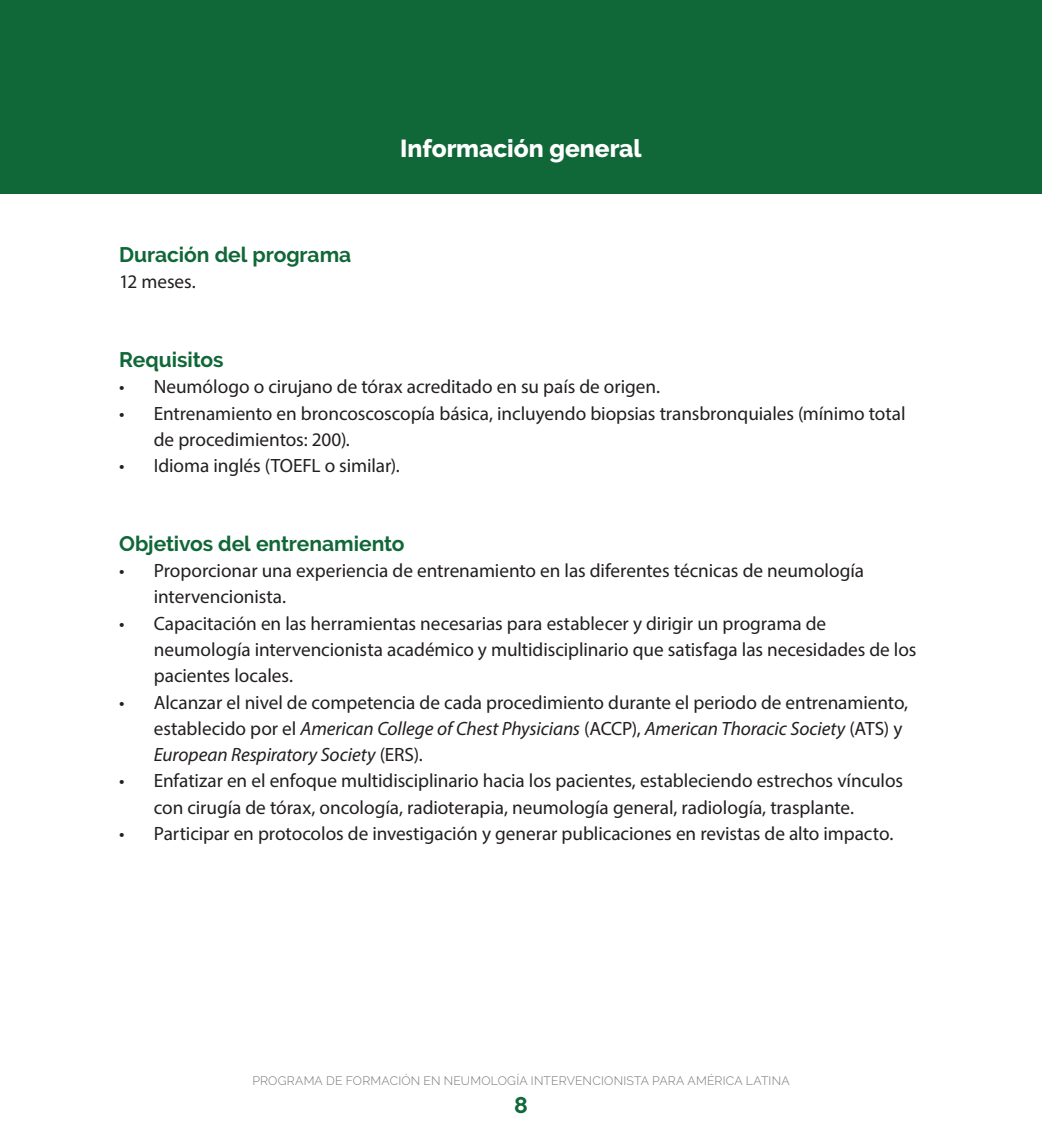
<style>
.page{position:relative;width:1042px;height:1132px;background:#fff}
.page>*{position:absolute;margin:0;border:0;box-sizing:border-box;transform-origin:0 0}
.SubTitulares_siguien{font:800 24.5px "Raleway";color:#fff}
.t1{font:700 22.75px "Raleway";color:#106737}
.sub1{font:700 21px "Raleway";letter-spacing:-.005em;color:#106737}
.sangre1{font:19.25px/26.2px "Myriad Pro";letter-spacing:-.005em;color:#231f20}
.Primero{font:19.25px "Myriad Pro";letter-spacing:-.005em;color:#231f20}
.t2{font:300 12.25px "Raleway";letter-spacing:.015em;color:#757679}
.s1{font-style:italic}
</style>
<div class="page">
<div style="left:0;top:0;width:1042px;height:193px;background:#106737"></div>
<p class="sub1" style="left:119px;top:242px;width:234px">Duración del programa</p>
<p class="Primero" style="left:119px;top:270px;width:78px">12 meses.</p>
<p class="SubTitulares_siguien" style="left:400px;top:134px;width:243px">Información general</p>
<p class="sub1" style="left:119px;top:347px;width:106px">Requisitos</p>
<p class="sangre1" style="left:119px;top:373px;width:542px">• Neumólogo o cirujano de tórax acreditado en su país de origen.</p>
<p class="sangre1" style="left:154px;top:399px;width:753px;text-indent:-35px">• Entrenamiento en broncoscoscopía básica, incluyendo biopsias transbronquiales (mínimo total de procedimientos: 200).</p>
<p class="sangre1" style="left:119px;top:452px;width:282px">• Idioma inglés (TOEFL o similar).</p>
<p class="sub1" style="left:119px;top:531px;width:287px">Objetivos del entrenamiento</p>
<p class="sangre1" style="left:154px;top:557px;width:712px;text-indent:-35px">• Proporcionar una experiencia de entrenamiento en las diferentes técnicas de neumología intervencionista.</p>
<p class="sangre1" style="left:154px;top:609px;width:764px;text-indent:-35px">• Capacitación en las herramientas necesarias para establecer y dirigir un programa de neumología intervencionista académico y multidisciplinario que satisfaga las necesidades de los pacientes locales.</p>
<p class="sangre1" style="left:154px;top:688px;width:756px;text-indent:-35px">• Alcanzar el nivel de competencia de cada procedimiento durante el periodo de entrenamiento, establecido por el <span class="s1">American College of Chest Physicians</span> (ACCP), <span class="s1">American Thoracic Society</span> (ATS) y<br><span class="s1">European Respiratory Society</span> (ERS).</p>
<p class="sangre1" style="left:154px;top:767px;width:751px;text-indent:-35px">• Enfatizar en el enfoque multidisciplinario hacia los pacientes, estableciendo estrechos vínculos con cirugía de tórax, oncología, radioterapia, neumología general, radiología, trasplante.</p>
<p class="sangre1" style="left:119px;top:819px;width:776px">• Participar en protocolos de investigación y generar publicaciones en revistas de alto impacto.</p>
<p class="t2" style="left:252px;top:1073px;width:539px">PROGRAMA DE FORMACIÓN EN NEUMOLOGÍA INTERVENCIONISTA PARA AMÉRICA LATINA</p>
<p class="t1" style="left:514px;top:1091px;width:15px">8</p>
</div>
